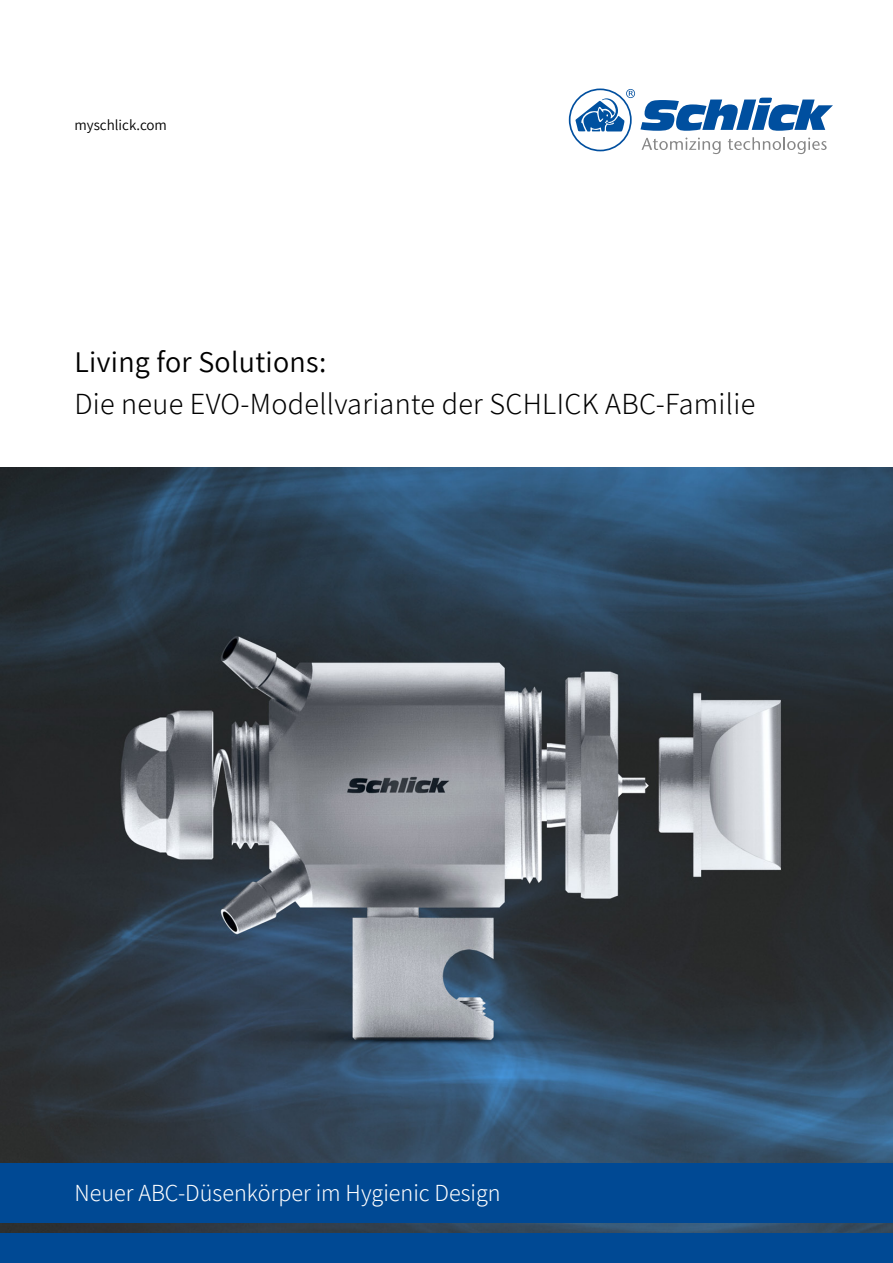
<style>
.page{position:relative;width:893px;height:1263px;background:#fff}
.page>*{position:absolute;margin:0;border:0;box-sizing:border-box;transform-origin:0 0}
.t1{font:300 30px "Assistant";letter-spacing:.01em;color:#000}
.t2{font:30px "Assistant";letter-spacing:.01em;color:#000}
.t3{font:300 24px "Assistant";color:#fff}
.t4{font:15px "Assistant";color:#000}
</style>
<div class="page">
<img style="left:0;top:468px;width:893px;height:765px">
<div style="left:0;top:1163px;width:893px;height:59px;background:#004994"></div>
<div style="left:0;top:1233px;width:893px;height:30px;background:#004994"></div>
<svg style="left:569px;top:89px;width:264px;height:65px"></svg>
<p class="t4" style="left:74px;top:115px;width:94px">myschlick.com</p>
<p class="t2" style="left:74px;top:341px;width:253px">Living for Solutions:</p>
<p class="t1" style="left:74px;top:383px;width:682px">Die neue EVO-Modellvariante der SCHLICK ABC-Familie</p>
<p class="t3" style="left:74px;top:1177px;width:428px">Neuer ABC-Düsenkörper im Hygienic Design</p>
</div>
